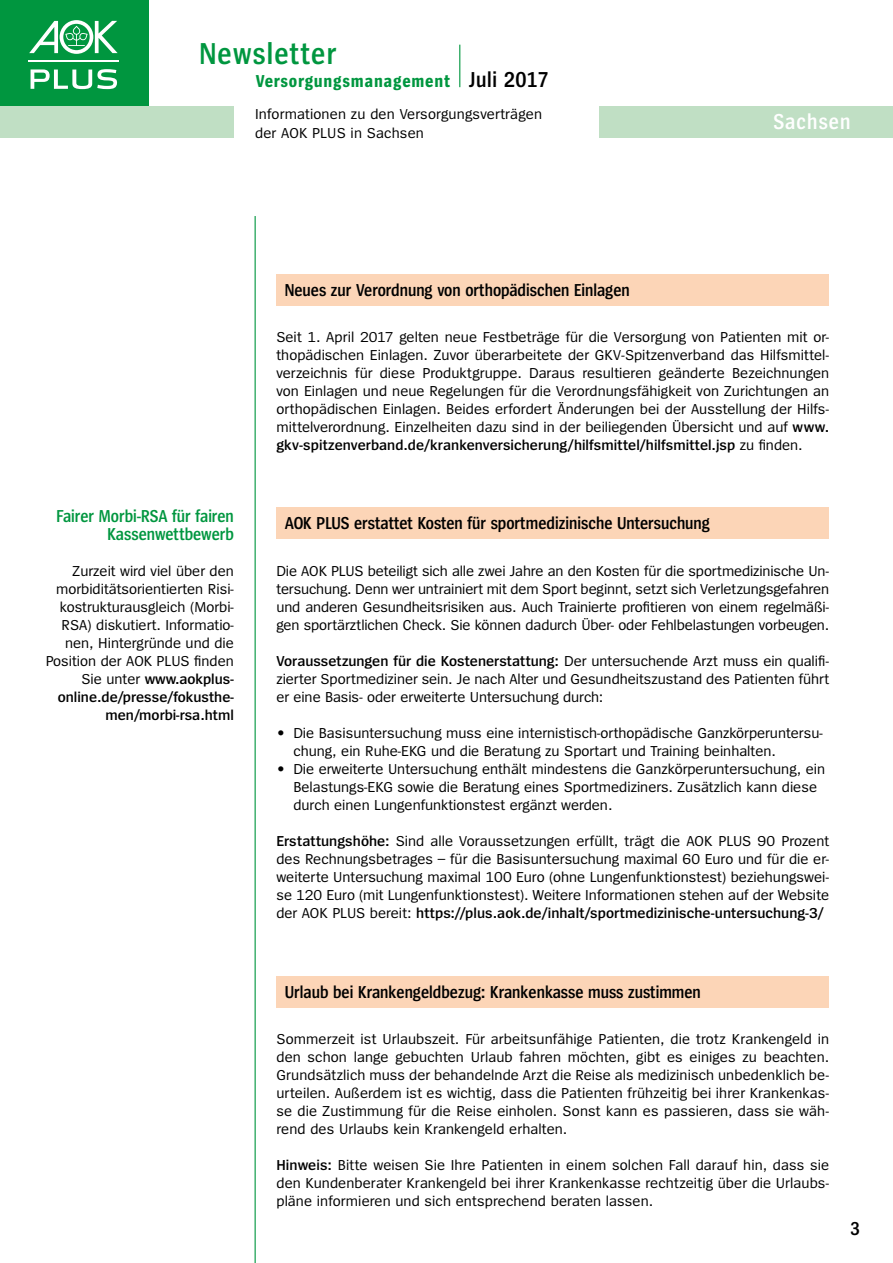
<style>
.page{position:relative;width:893px;height:1263px;background:#fff}
.page>*{position:absolute;margin:0;border:0;box-sizing:border-box;transform-origin:0 0}
.t1{font:600 31.5px "Spiegel Cd";letter-spacing:.04em;color:#00963f}
.t2{font:600 22.5px "Spiegel Cd";letter-spacing:.05em;color:#fff}
.t3{font:600 19.5px "Spiegel Cd";color:#000}
.t4{font:600 18px "Spiegel Cd";color:#000}
.t5{font:600 18px/18px "Spiegel Cd";letter-spacing:-.005em;color:#00963f;text-align:right}
.t6{font:700 18px "Spiegel Cd";letter-spacing:.04em;color:#00963f}
.t7{font:15px/18px "Spiegel";color:#000;text-align:justify}
.s1{font-weight:600;font-size:22.5px;color:#000}
.s2{font-weight:600}
</style>
<div class="page">
<div style="left:0;top:0;width:149px;height:106px;background:#00963f"></div>
<svg style="left:31px;top:69px;width:86px;height:20px"></svg>
<svg style="left:29px;top:20px;width:89px;height:34px"></svg>
<hr style="left:28px;top:60px;width:91px;height:2px;background:#fff">
<hr style="left:459px;top:45px;width:1px;height:42px;background:#00963f">
<div style="left:0;top:106px;width:234px;height:32px;background:#c0dfc4"></div>
<div style="left:600px;top:106px;width:293px;height:32px;background:#c0dfc4"></div>
<hr style="left:255px;top:216px;width:1px;height:1047px;background:#00963f">
<div style="left:276px;top:274px;width:553px;height:32px;background:#fcd5b7"></div>
<div style="left:276px;top:507px;width:553px;height:32px;background:#fcd5b7"></div>
<div style="left:276px;top:976px;width:553px;height:32px;background:#fcd5b7"></div>
<h1 class="t1" style="left:200px;top:38px;width:139px">Newsletter</h1>
<p class="t6" style="left:256px;top:72px;width:293px">Versorgungsmanagement <span class="s1">Juli 2017</span></p>
<p class="t7" style="left:255px;top:104px;width:289px;line-height:19.5px">Informationen zu den Versorgungsverträgen der AOK PLUS in Sachsen</p>
<h2 class="t2" style="left:773px;top:110px;width:79px">Sachsen</h2>
<p class="t5" style="left:57px;top:508px;width:179px">Fairer Morbi-RSA für fairen<br>Kassenwettbewerb</p>
<p class="t7" style="left:46px;top:562px;width:190px;text-align:right">Zurzeit wird viel über den morbiditätsorientierten Risi&shy;kostrukturausgleich (Morbi-<br>RSA) diskutiert. Informatio&shy;nen, Hintergründe und die<br>Position der AOK PLUS finden<br>Sie unter <span class="s2">www.aokplus&shy;online.de/presse/fokusthe&shy;men/morbi-rsa.html</span></p>
<p class="t4" style="left:285px;top:281px;width:346px">Neues zur Verordnung von orthopädischen Einlagen</p>
<p class="t7" style="left:276px;top:328px;width:554px">Seit 1. April 2017 gelten neue Festbeträge für die Versorgung von Patienten mit or&shy;thopädischen Einlagen. Zuvor überarbeitete der GKV-Spitzenverband das Hilfsmittel&shy;verzeichnis für diese Produktgruppe. Daraus resultieren geänderte Bezeichnungen von Einlagen und neue Regelungen für die Verordnungsfähigkeit von Zurichtungen an orthopädischen Einlagen. Beides erfordert Änderungen bei der Ausstellung der Hilfs&shy;mittelverordnung. Einzelheiten dazu sind in der beiliegenden Übersicht und auf <span class="s2">www. gkv-spitzenverband.de/krankenversicherung/hilfsmittel/hilfsmittel.jsp</span> zu finden.</p>
<p class="t4" style="left:285px;top:513px;width:427px">AOK PLUS erstattet Kosten für sportmedizinische Untersuchung</p>
<p class="t7" style="left:276px;top:562px;width:554px">Die AOK PLUS beteiligt sich alle zwei Jahre an den Kosten für die sportmedizinische Un&shy;tersuchung. Denn wer untrainiert mit dem Sport beginnt, setzt sich Verletzungsgefahren und anderen Gesundheitsrisiken aus. Auch Trainierte profitieren von einem regelmäßi&shy;gen sportärztlichen Check. Sie können dadurch Über- oder Fehlbelastungen vorbeugen.</p>
<p class="t7" style="left:276px;top:652px;width:554px"><span class="s2">Voraussetzungen für die Kostenerstattung:</span> Der untersuchende Arzt muss ein qualifi&shy;zierter Sportmediziner sein. Je nach Alter und Gesundheitszustand des Patienten führt er eine Basis- oder erweiterte Untersuchung durch:</p>
<p class="t7" style="left:293px;top:724px;width:531px;text-indent:-17px">• Die Basisuntersuchung muss eine internistisch-orthopädische Ganzkörperuntersu&shy;chung, ein Ruhe-EKG und die Beratung zu Sportart und Training beinhalten.</p>
<p class="t7" style="left:293px;top:760px;width:533px;text-align:left;text-indent:-17px">• Die erweiterte Untersuchung enthält mindestens die Ganzkörperuntersuchung, ein<br>Belastungs-EKG sowie die Beratung eines Sportmediziners. Zusätzlich kann diese durch einen Lungenfunktionstest ergänzt werden.</p>
<p class="t7" style="left:276px;top:832px;width:554px"><span class="s2">Erstattungshöhe:</span> Sind alle Voraussetzungen erfüllt, trägt die AOK PLUS 90 Prozent des Rechnungsbetrages – für die Basisuntersuchung maximal 60 Euro und für die er&shy;weiterte Untersuchung maximal 100 Euro (ohne Lungenfunktionstest) beziehungswei&shy;se 120 Euro (mit Lungenfunktionstest). Weitere Informationen stehen auf der Website der AOK PLUS bereit: <span class="s2">https://plus.aok.de/inhalt/sportmedizinische-untersuchung-3/</span></p>
<p class="t4" style="left:285px;top:982px;width:417px">Urlaub bei Krankengeldbezug: Krankenkasse muss zustimmen</p>
<p class="t7" style="left:276px;top:1030px;width:554px">Sommerzeit ist Urlaubszeit. Für arbeitsunfähige Patienten, die trotz Krankengeld in den schon lange gebuchten Urlaub fahren möchten, gibt es einiges zu beachten.<br>Grundsätzlich muss der behandelnde Arzt die Reise als medizinisch unbedenklich be&shy;urteilen. Außerdem ist es wichtig, dass die Patienten frühzeitig bei ihrer Krankenkas&shy;se die Zustimmung für die Reise einholen. Sonst kann es passieren, dass sie wäh&shy;rend des Urlaubs kein Krankengeld erhalten.</p>
<p class="t7" style="left:276px;top:1156px;width:554px"><span class="s2">Hinweis:</span> Bitte weisen Sie Ihre Patienten in einem solchen Fall darauf hin, dass sie den Kundenberater Krankengeld bei ihrer Krankenkasse rechtzeitig über die Urlaubs&shy;pläne informieren und sich entsprechend beraten lassen.</p>
<h3 class="t3" style="left:850px;top:1219px;width:11px">3</h3>
</div>
